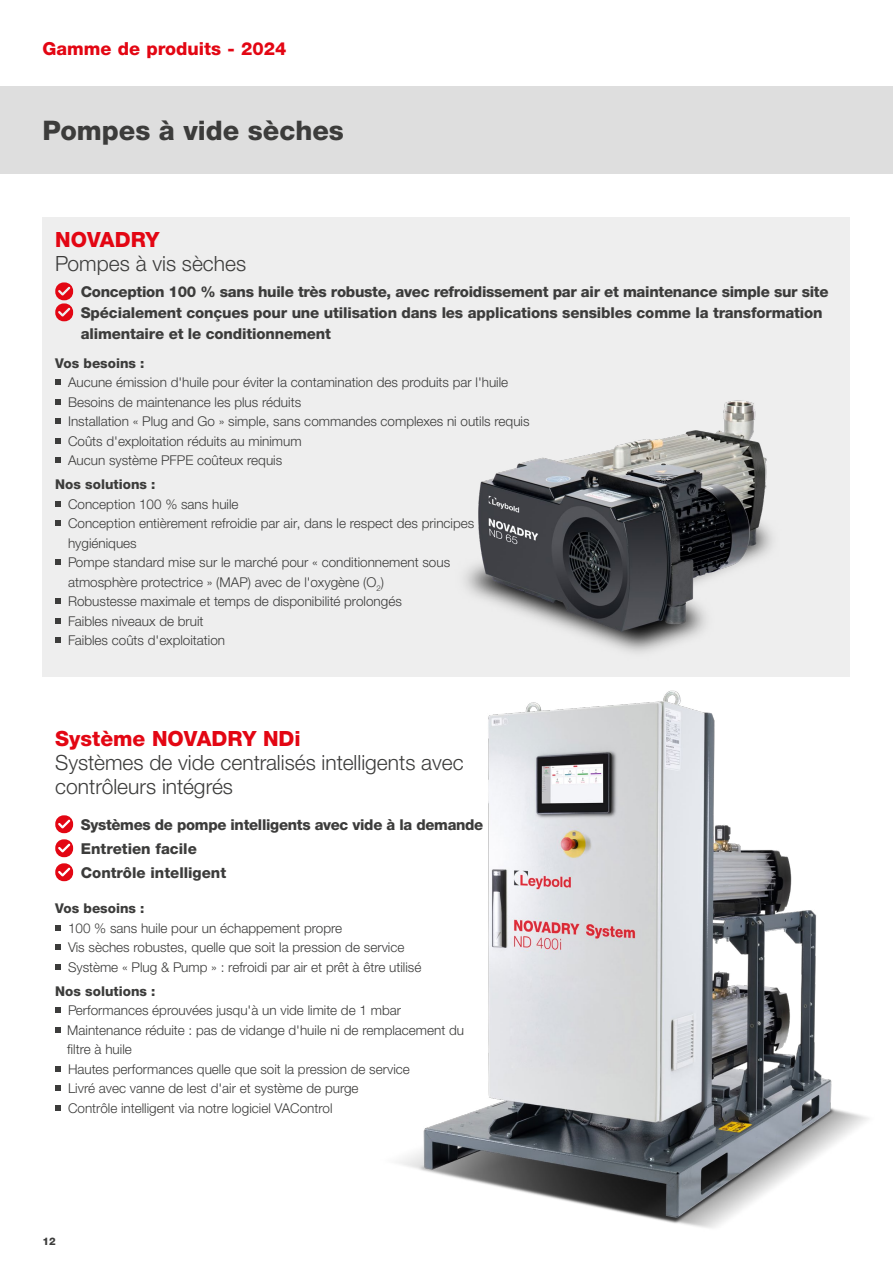
<style>
.page{position:relative;width:893px;height:1263px;background:#fff}
.page>*{position:absolute;margin:0;border:0;box-sizing:border-box;transform-origin:0 0}
.t1{font:800 27px "Helvetica Neue LTW1 G";color:#3c3c3b}
.t2{font:300 21px/24px "Helvetica Neue LTW1 G";color:#3c3c3b}
.t3{font:800 21px "Helvetica Neue LTW1 G";color:#e30613}
.t4{font:800 18px "Helvetica Neue LTW1 G";color:#e30613}
.t5{font:800 15px/21px "Helvetica Neue LTW1 G";letter-spacing:-.01em;color:#3c3c3b}
.t6{font:300 13.5px/19.5px "Helvetica Neue LTW1 G";color:#3c3c3b}
.t7{font:800 13.5px "Helvetica Neue LTW1 G";color:#3c3c3b}
.t8{font:800 10.5px "Helvetica Neue LTW1 G";color:#3c3c3b}
</style>
<div class="page">
<img style="left:326px;top:676px;width:543px;height:552px">
<div style="left:43px;top:217px;width:807px;height:459px;background:#eee"></div>
<div style="left:0;top:87px;width:893px;height:87px;background:#dedede"></div>
<svg style="left:55px;top:282px;width:18px;height:39px"></svg>
<img style="left:408px;top:400px;width:455px;height:360px">
<svg style="left:55px;top:380px;width:6px;height:5px"></svg>
<svg style="left:55px;top:399px;width:6px;height:6px"></svg>
<svg style="left:55px;top:419px;width:6px;height:5px"></svg>
<svg style="left:55px;top:438px;width:6px;height:6px"></svg>
<svg style="left:55px;top:458px;width:6px;height:5px"></svg>
<svg style="left:55px;top:501px;width:6px;height:5px"></svg>
<svg style="left:55px;top:520px;width:6px;height:6px"></svg>
<svg style="left:55px;top:559px;width:6px;height:6px"></svg>
<svg style="left:55px;top:598px;width:6px;height:6px"></svg>
<svg style="left:55px;top:618px;width:6px;height:5px"></svg>
<svg style="left:55px;top:637px;width:6px;height:6px"></svg>
<svg style="left:55px;top:815px;width:18px;height:18px"></svg>
<svg style="left:55px;top:839px;width:18px;height:18px"></svg>
<svg style="left:55px;top:863px;width:18px;height:18px"></svg>
<svg style="left:55px;top:925px;width:6px;height:5px"></svg>
<svg style="left:55px;top:944px;width:6px;height:6px"></svg>
<svg style="left:55px;top:964px;width:6px;height:5px"></svg>
<svg style="left:55px;top:1007px;width:6px;height:6px"></svg>
<svg style="left:55px;top:1027px;width:6px;height:5px"></svg>
<svg style="left:55px;top:1066px;width:6px;height:5px"></svg>
<svg style="left:55px;top:1085px;width:6px;height:6px"></svg>
<svg style="left:55px;top:1105px;width:6px;height:5px"></svg>
<h3 class="t4" style="left:43px;top:38px;width:245px">Gamme de produits - 2024</h3>
<h1 class="t1" style="left:43px;top:114px;width:303px">Pompes à vide sèches</h1>
<h2 class="t3" style="left:55px;top:227px;width:106px">NOVADRY</h2>
<h2 class="t2" style="left:55px;top:251px;width:192px">Pompes à vis sèches</h2>
<p class="t5" style="left:81px;top:282px;width:749px">Conception 100 % sans huile très robuste, avec refroidissement par air et maintenance simple sur site<br>Spécialement conçues pour une utilisation dans les applications sensibles comme la transformation alimentaire et le conditionnement</p>
<p class="t7" style="left:55px;top:355px;width:91px">Vos besoins :</p>
<p class="t6" style="left:68px;top:373px;width:463px">Aucune émission d'huile pour éviter la contamination des produits par l'huile Besoins de maintenance les plus réduits<br>Installation « Plug and Go » simple, sans commandes complexes ni outils requis Coûts d'exploitation réduits au minimum<br>Aucun système PFPE coûteux requis</p>
<p class="t7" style="left:55px;top:476px;width:102px">Nos solutions :</p>
<p class="t6" style="left:68px;top:494px;width:408px">Conception 100 % sans huile<br>Conception entièrement refroidie par air, dans le respect des principes hygiéniques<br>Pompe standard mise sur le marché pour « conditionnement sous atmosphère protectrice » (MAP) avec de l'oxygène (O<sub>2</sub>)<br>Robustesse maximale et temps de disponibilité prolongés<br>Faibles niveaux de bruit<br>Faibles coûts d'exploitation</p>
<h2 class="t3" style="left:55px;top:726px;width:247px">Système NOVADRY NDi</h2>
<h2 class="t2" style="left:55px;top:750px;width:410px">Systèmes de vide centralisés intelligents avec contrôleurs intégrés</h2>
<p class="t5" style="left:81px;top:813px;width:404px;line-height:24px">Systèmes de pompe intelligents avec vide à la demande<br>Entretien facile<br>Contrôle intelligent</p>
<p class="t7" style="left:55px;top:900px;width:91px">Vos besoins :</p>
<p class="t6" style="left:68px;top:918px;width:355px">100 % sans huile pour un échappement propre<br>Vis sèches robustes, quelle que soit la pression de service<br>Système « Plug &amp; Pump » : refroidi par air et prêt à être utilisé</p>
<p class="t7" style="left:55px;top:983px;width:102px">Nos solutions :</p>
<p class="t6" style="left:67px;top:1000px;width:398px">Performances éprouvées jusqu'à un vide limite de 1 mbar Maintenance réduite : pas de vidange d'huile ni de remplacement du filtre à huile<br>Hautes performances quelle que soit la pression de service<br>Livré avec vanne de lest d'air et système de purge<br>Contrôle intelligent via notre logiciel VAControl</p>
<p class="t8" style="left:43px;top:1235px;width:15px">12</p>
</div>
